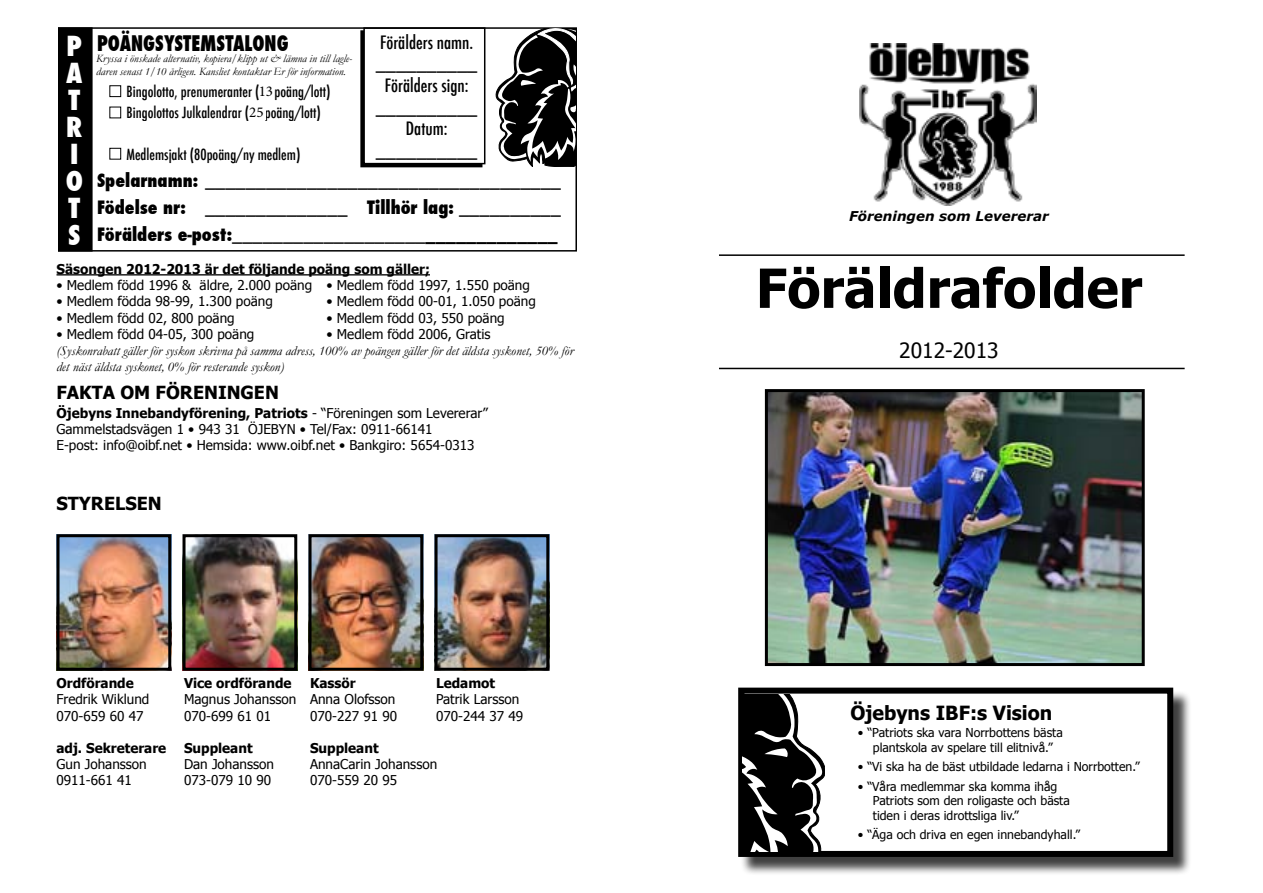
<style>
.page{position:relative;width:1263px;height:893px;background:#fff}
.page>*{position:absolute;margin:0;border:0;box-sizing:border-box;transform-origin:0 0}
.t1{font:700 54px "Tahoma";color:#000}
.t2{font:800 condensed 27px/27px "Futura";color:#fff}
.t3{font:800 condensed 21px "Futura";color:#000;scale:.9 1}
.t4{font:21px "Tahoma";color:#000}
.t5{font:700 19.5px "Tahoma";color:#000}
.t6{font:500 condensed 18px/21.6px "Futura";color:#000;text-align:justify}
.t7{font:700 18px "Tahoma";color:#000}
.t8{font:500 condensed 15px/21px "Futura";color:#000}
.t9{font:15px/20.9px "Minion Pro";color:#000}
.t10{font:13.5px/16.2px "Tahoma";color:#000}
.t11{font:italic 13.5px/16.2px "Garamond";color:#000}
.t12{font:700 13.5px "Tahoma";color:#000}
.t13{font:italic 700 13.5px "Verdana";color:#000}
.t14{font:12.3px/14.7px "Tahoma";color:#000;text-align:center}
.t15{font:italic 11.25px/13.5px "Garamond";color:#000}
.s1{font-weight:800}
.s2{font-weight:700}
</style>
<div class="page">
<div style="left:740px;top:690px;width:452px;height:186px;background:#000;opacity:.75"></div>
<div style="left:741px;top:691px;width:429px;height:163px;background:#fff"></div>
<div style="left:738px;top:688px;width:435px;height:169px;border:6px solid #000"></div>
<img style="left:859px;top:43px;width:178px;height:162px">
<hr style="left:719px;top:368px;width:465px;height:1px;background:#000">
<hr style="left:719px;top:254px;width:465px;height:2px;background:#000">
<hr style="left:56px;top:274px;width:374px;height:1px;background:#000">
<img style="left:769px;top:393px;width:372px;height:269px">
<div style="left:765px;top:389px;width:380px;height:277px;border:3px solid #000"></div>
<svg style="left:743px;top:694px;width:82px;height:158px"></svg>
<div style="left:360px;top:30px;width:122px;height:137px;border:2px solid #000"></div>
<div style="left:364px;top:28px;width:121px;height:136px;background:#fff"></div>
<div style="left:363px;top:27px;width:122px;height:137px;border:2px solid #000"></div>
<div style="left:58px;top:27px;width:519px;height:225px;border:2px solid #000"></div>
<div style="left:59px;top:28px;width:33px;height:223px;background:#000"></div>
<div style="left:58px;top:27px;width:35px;height:225px;border:2px solid #000"></div>
<div style="left:109px;top:85px;width:12px;height:12px;border:1px solid #000"></div>
<div style="left:109px;top:107px;width:12px;height:11px;border:1px solid #000"></div>
<div style="left:109px;top:148px;width:12px;height:12px;border:1px solid #000"></div>
<svg style="left:496px;top:28px;width:80px;height:139px"></svg>
<img style="left:60px;top:538px;width:107px;height:129px">
<div style="left:56px;top:534px;width:115px;height:137px;border:3px solid #000"></div>
<img style="left:186px;top:538px;width:107px;height:129px">
<div style="left:182px;top:534px;width:115px;height:137px;border:3px solid #000"></div>
<img style="left:312px;top:538px;width:107px;height:129px">
<div style="left:308px;top:534px;width:115px;height:137px;border:3px solid #000"></div>
<img style="left:438px;top:538px;width:107px;height:129px">
<div style="left:434px;top:534px;width:115px;height:137px;border:3px solid #000"></div>
<h3 class="t3" style="left:97px;top:29px;width:214px">POÄNGSYSTEMSTALONG</h3>
<h2 class="t2" style="left:66px;top:32px;width:19px">P<br>A<br>T<br>R<br>I<br>O<br>T<br>S</h2>
<h3 class="t6" style="left:376px;top:31px;width:103px;text-align:center">Förälders namn. __________<br>Förälders sign: __________<br>Datum: __________</h3>
<p class="t15" style="left:96px;top:51px;width:257px">Kryssa i önskade alternativ, kopiera/klipp ut &amp; lämna in till lagle&shy;daren senast 1/10 årligen. Kansliet kontaktar Er för information.</p>
<p class="t9" style="left:249px;top:81px;width:25px;text-indent:10px">13<br>25</p>
<p class="t8" style="left:127px;top:81px;width:206px">Bingolotto, prenumeranter ( 0 poäng/lott)<br>Bingolottos Julkalendrar ( 0 poäng/lott)</p>
<p class="t8" style="left:127px;top:144px;width:175px">Medlemsjakt (80poäng/ny medlem)</p>
<h3 class="t6" style="left:97px;top:167px;width:465px;line-height:27px"><span class="s1">Spelarnamn:</span> ___________________________________ <span class="s1">Födelse nr:</span> ______________ <span class="s1">Tillhör lag:</span> __________ <span class="s1">Förälders e-post:</span>___________________<span class="s1">_____________</span></h3>
<p class="t12" style="left:56px;top:259px;width:375px">Säsongen 2012-2013 är det följande poäng som gäller;</p>
<p class="t10" style="left:56px;top:276px;width:475px">• Medlem född 1996 &amp; äldre, 2.000 poäng • Medlem född 1997, 1.550 poäng</p>
<p class="t10" style="left:56px;top:293px;width:218px">• Medlem födda 98-99, 1.300 poäng</p>
<p class="t10" style="left:326px;top:293px;width:211px">• Medlem född 00-01, 1.050 poäng</p>
<p class="t10" style="left:56px;top:309px;width:180px">• Medlem född 02, 800 poäng</p>
<p class="t10" style="left:326px;top:309px;width:180px">• Medlem född 03, 550 poäng</p>
<p class="t10" style="left:56px;top:325px;width:199px">• Medlem född 04-05, 300 poäng</p>
<p class="t10" style="left:326px;top:325px;width:165px">• Medlem född 2006, Gratis</p>
<p class="t11" style="left:56px;top:342px;width:518px">(Syskonrabatt gäller för syskon skrivna på samma adress, 100% av poängen gäller för det äldsta syskonet, 50% för det näst äldsta syskonet, 0% för resterande syskon)</p>
<h3 class="t7" style="left:56px;top:380px;width:224px">FAKTA OM FÖRENINGEN</h3>
<p class="t10" style="left:56px;top:404px;width:433px"><span class="s2">Öjebyns Innebandyförening, Patriots</span> - “Föreningen som Levererar”<br>Gammelstadsvägen 1 • 943 31 ÖJEBYN • Tel/Fax: 0911-66141<br>E-post: info@oibf.net • Hemsida: www.oibf.net • Bankgiro: 5654-0313</p>
<h3 class="t7" style="left:56px;top:491px;width:107px">STYRELSEN</h3>
<p class="t12" style="left:56px;top:674px;width:79px">Ordförande</p>
<p class="t12" style="left:184px;top:674px;width:109px">Vice ordförande</p>
<p class="t12" style="left:310px;top:674px;width:47px">Kassör</p>
<p class="t12" style="left:436px;top:674px;width:61px">Ledamot</p>
<p class="t10" style="left:56px;top:691px;width:94px">Fredrik Wiklund</p>
<p class="t10" style="left:184px;top:691px;width:213px">Magnus Johansson Anna Olofsson</p>
<p class="t10" style="left:436px;top:691px;width:85px">Patrik Larsson</p>
<p class="t10" style="left:56px;top:707px;width:89px">070-659 60 47</p>
<p class="t10" style="left:184px;top:707px;width:89px">070-699 61 01</p>
<p class="t10" style="left:310px;top:707px;width:89px">070-227 91 90</p>
<p class="t10" style="left:436px;top:707px;width:89px">070-244 37 49</p>
<p class="t12" style="left:56px;top:739px;width:111px">adj. Sekreterare</p>
<p class="t12" style="left:184px;top:739px;width:70px">Suppleant</p>
<p class="t12" style="left:310px;top:739px;width:70px">Suppleant</p>
<p class="t10" style="left:56px;top:756px;width:92px">Gun Johansson</p>
<p class="t10" style="left:184px;top:756px;width:92px">Dan Johansson</p>
<p class="t10" style="left:310px;top:756px;width:129px">AnnaCarin Johansson</p>
<p class="t10" style="left:56px;top:772px;width:77px">0911-661 41</p>
<p class="t10" style="left:184px;top:772px;width:89px">073-079 10 90</p>
<p class="t10" style="left:310px;top:772px;width:89px">070-559 20 95</p>
<p class="t13" style="left:849px;top:208px;width:201px">Föreningen som Levererar</p>
<h1 class="t1" style="left:756px;top:250px;width:388px">Föräldrafolder</h1>
<h3 class="t4" style="left:899px;top:337px;width:101px">2012-2013</h3>
<h3 class="t5" style="left:850px;top:699px;width:203px">Öjebyns IBF:s Vision</h3>
<p class="t14" style="left:858px;top:725px;width:206px">• “Patriots ska vara Norrbottens bästa plantskola av spelare till elitnivå.”</p>
<p class="t14" style="left:858px;top:759px;width:283px">• “Vi ska ha de bäst utbildade ledarna i Norrbotten.”</p>
<p class="t14" style="left:873px;top:778px;width:198px;text-align:left;text-indent:-15px">• “Våra medlemmar ska komma ihåg<br>Patriots som den roligaste och bästa tiden i deras idrottsliga liv.”</p>
<p class="t14" style="left:858px;top:827px;width:224px">• “Äga och driva en egen innebandyhall.”</p>
</div>
